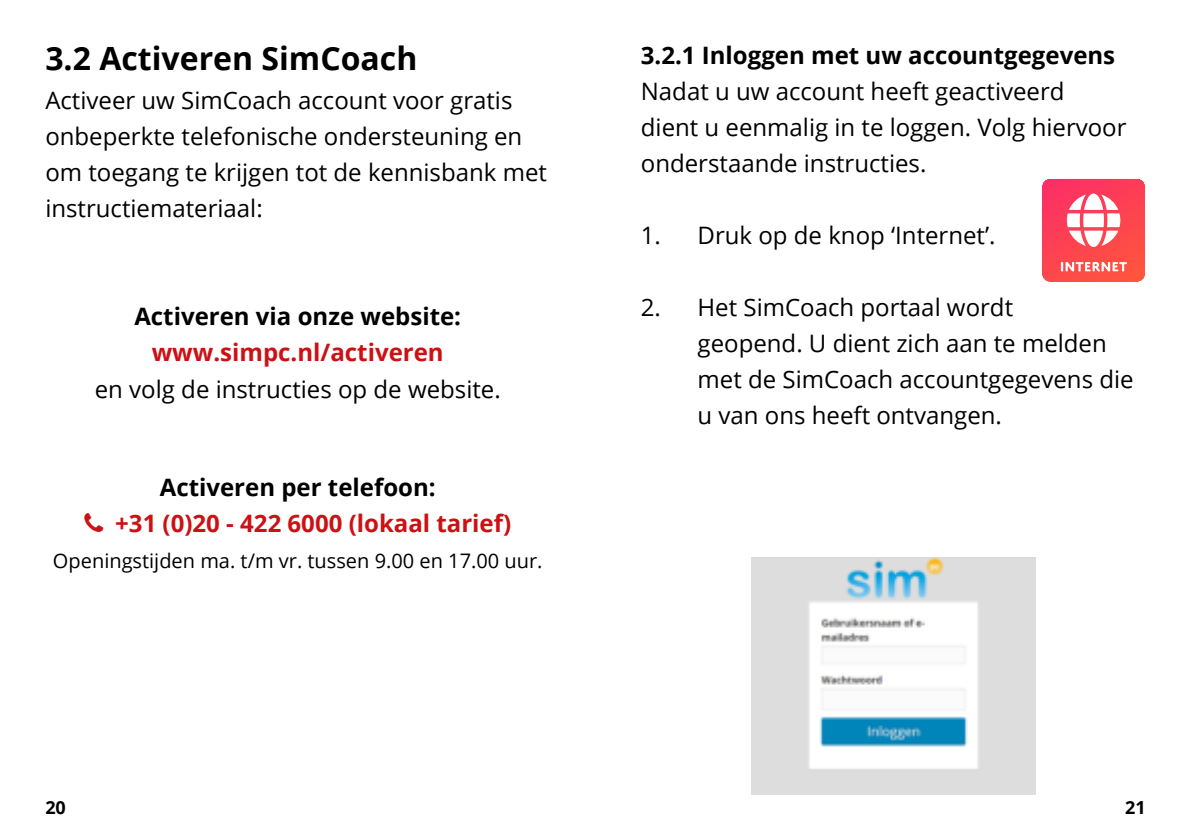
<style>
.page{position:relative;width:1191px;height:840px;background:#fff}
.page>*{position:absolute;margin:0;border:0;box-sizing:border-box;transform-origin:0 0}
.t1{font:700 32px "Open Sans";color:#000}
.t2{font:24px/36px "Open Sans";color:#000}
.t3{font:700 24px "Open Sans";color:#000}
.t4{font:700 24px "Open Sans";color:#cd1013}
.t5{font:20px "Open Sans";color:#000}
.t6{font:700 18px "Open Sans";color:#000}
</style>
<div class="page">
<svg style="left:1042px;top:178px;width:103px;height:104px"></svg>
<img style="left:751px;top:557px;width:284px;height:237px">
<h1 class="t1" style="left:45px;top:45px;width:373px">3.2 Activeren SimCoach</h1>
<p class="t2" style="left:45px;top:85px;width:503px">Activeer uw SimCoach account voor gratis onbeperkte telefonische ondersteuning en om toegang te krijgen tot de kennisbank met instructiemateriaal:</p>
<p class="t3" style="left:134px;top:307px;width:328px">Activeren via onze website:</p>
<p class="t4" style="left:152px;top:343px;width:293px">www.simpc.nl/activeren</p>
<p class="t2" style="left:95px;top:373px;width:407px">en volg de instructies op de website.</p>
<p class="t3" style="left:160px;top:477px;width:277px">Activeren per telefoon:</p>
<p class="t4" style="left:115px;top:513px;width:397px">+31 (0)20 - 422 6000 (lokaal tarief)</p>
<p class="t5" style="left:53px;top:553px;width:491px">Openingstijden ma. t/m vr. tussen 9.00 en 17.00 uur.</p>
<p class="t3" style="left:641px;top:45px;width:476px">3.2.1 Inloggen met uw accountgegevens</p>
<p class="t2" style="left:641px;top:75px;width:487px">Nadat u uw account heeft geactiveerd dient u eenmalig in te loggen. Volg hiervoor onderstaande instructies.</p>
<p class="t2" style="left:641px;top:219px;width:356px">1. Druk op de knop ‘Internet’.</p>
<p class="t2" style="left:697px;top:291px;width:437px;text-indent:-57px">2. Het SimCoach portaal wordt<br>geopend. U dient zich aan te melden met de SimCoach accountgegevens die u van ons heeft ontvangen.</p>
<p class="t6" style="left:45px;top:800px;width:22px">20</p>
<p class="t6" style="left:1125px;top:800px;width:22px">21</p>
</div>
